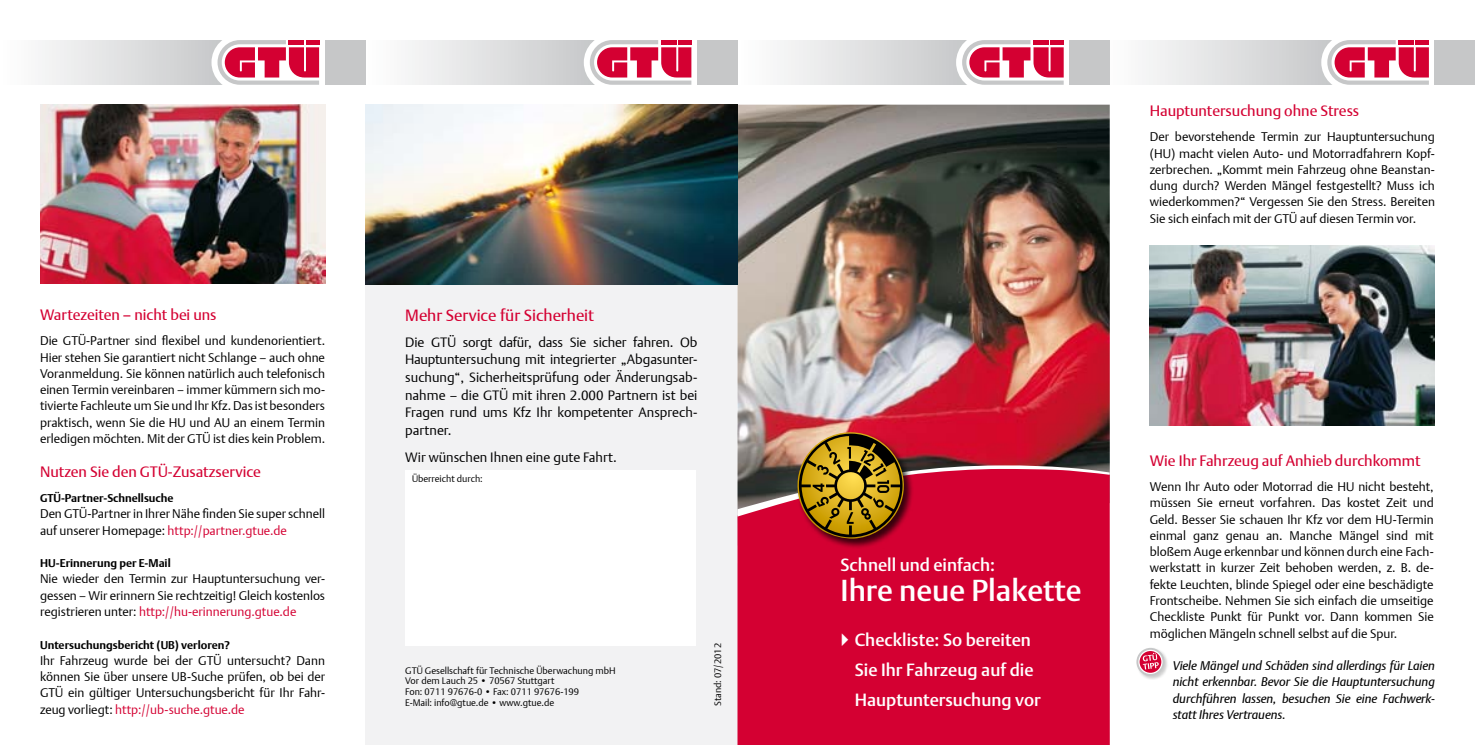
<style>
.page{position:relative;width:1475px;height:745px;background:#fff}
.page>*{position:absolute;margin:0;border:0;box-sizing:border-box;transform-origin:0 0}
.Titel{font:30px "DTL Argo T Medium";color:#fff}
.Untertitel{font:17.5px/30px "DTL Argo T Medium";color:#fff}
.t1{font:16.25px "DTL Argo T";color:#d40032}
.t2{font:15px "DTL Argo T";color:#d40032}
.t3{font:13.5px/17.5px "DTL Argo T Light";color:#000;text-align:justify}
.t4{font:12.5px/16.2px "DTL Argo T Light";color:#000;text-align:justify}
.t5{font:italic 12.5px/16.2px "DTL Argo T";letter-spacing:-.005em;color:#000;text-align:justify}
.t6{font:700 11.25px "DTL Argo T";color:#000}
.t7{font:9.5px "DTL Argo T Light";color:#000}
.s1{color:#d40032}
</style>
<div class="page">
<div style="left:365px;top:105px;width:372px;height:639px;background:#f2f2f3"></div>
<img style="left:737px;top:105px;width:372px;height:327px">
<div style="left:737px;top:538px;width:372px;height:206px;background:#d40032"></div>
<div style="left:1102px;top:40px;width:230px;height:45px;background:linear-gradient(to right,#fff,#c7c8ca)"></div>
<div style="left:1320px;top:34px;width:57px;height:57px;background:#fff;border-radius:50%"></div>
<svg style="left:1326px;top:40px;width:102px;height:45px"></svg>
<div style="left:1434px;top:40px;width:40px;height:45px;background:#c6c7c8"></div>
<div style="left:737px;top:40px;width:230px;height:45px;background:linear-gradient(to right,#fff,#c7c8ca)"></div>
<div style="left:955px;top:34px;width:57px;height:57px;background:#fff;border-radius:50%"></div>
<svg style="left:961px;top:40px;width:102px;height:45px"></svg>
<div style="left:1069px;top:40px;width:40px;height:45px;background:#c6c7c8"></div>
<div style="left:365px;top:40px;width:230px;height:45px;background:linear-gradient(to right,#fff,#c7c8ca)"></div>
<div style="left:583px;top:34px;width:57px;height:57px;background:#fff;border-radius:50%"></div>
<svg style="left:589px;top:40px;width:102px;height:45px"></svg>
<div style="left:697px;top:40px;width:40px;height:45px;background:#c6c7c8"></div>
<div style="left:0;top:40px;width:223px;height:45px;background:linear-gradient(to right,#fff,#c7c8c9)"></div>
<div style="left:211px;top:34px;width:57px;height:57px;background:#fff;border-radius:50%"></div>
<svg style="left:217px;top:40px;width:102px;height:45px"></svg>
<div style="left:325px;top:40px;width:40px;height:45px;background:#c6c7c8"></div>
<img style="left:365px;top:105px;width:372px;height:179px">
<img style="left:1149px;top:245px;width:285px;height:180px">
<img style="left:40px;top:105px;width:285px;height:178px">
<div style="left:796px;top:430px;width:117px;height:118px;background:#000;opacity:.75"></div>
<img style="left:737px;top:432px;width:372px;height:106px">
<div style="left:405px;top:470px;width:290px;height:175px;background:#fff"></div>
<div style="left:1135px;top:646px;width:33px;height:33px;background:#000;opacity:.2"></div>
<svg style="left:1137px;top:648px;width:26px;height:26px"></svg>
<div style="left:1136px;top:647px;width:28px;height:28px;border:2px solid #c6c7c8;border-radius:50%"></div>
<svg style="left:1139px;top:650px;width:22px;height:22px"></svg>
<svg style="left:1142px;top:652px;width:16px;height:17px"></svg>
<svg style="left:841px;top:632px;width:7px;height:13px"></svg>
<p class="t1" style="left:405px;top:305px;width:190px">Mehr Service für Sicherheit</p>
<p class="t3" style="left:405px;top:333px;width:293px">Die GTÜ sorgt dafür, dass Sie sicher fahren. Ob Hauptuntersuchung mit integrierter „Abgasunter&shy;suchung“, Sicherheitsprüfung oder Änderungsab&shy;nahme – die GTÜ mit ihren 2.000 Partnern ist bei Fragen rund ums Kfz Ihr kompetenter Ansprech&shy;partner.</p>
<p class="t3" style="left:405px;top:448px;width:213px">Wir wünschen Ihnen eine gute Fahrt.</p>
<p class="t2" style="left:40px;top:306px;width:178px">Wartezeiten – nicht bei uns</p>
<p class="t4" style="left:40px;top:332px;width:286px">Die GTÜ-Partner sind flexibel und kundenorientiert.<br>Hier stehen Sie garantiert nicht Schlange – auch ohne Voranmeldung. Sie können natürlich auch telefonisch einen Termin vereinbaren – immer kümmern sich mo&shy;tivierte Fachleute um Sie und Ihr Kfz. Das ist besonders praktisch, wenn Sie die HU und AU an einem Termin erledigen möchten. Mit der GTÜ ist dies kein Problem.</p>
<p class="t2" style="left:40px;top:462px;width:222px">Nutzen Sie den GTÜ-Zusatzservice</p>
<p class="t6" style="left:40px;top:491px;width:135px">GTÜ-Partner-Schnellsuche</p>
<p class="t4" style="left:40px;top:505px;width:286px">Den GTÜ-Partner in Ihrer Nähe finden Sie super schnell auf unserer Homepage: <span class="s1">http://partner.gtue.de</span></p>
<p class="t6" style="left:40px;top:556px;width:132px">HU-Erinnerung per E-Mail</p>
<p class="t4" style="left:40px;top:570px;width:286px">Nie wieder den Termin zur Hauptuntersuchung ver&shy;gessen – Wir erinnern Sie rechtzeitig! Gleich kostenlos registrieren unter: <span class="s1">http://hu-erinnerung.gtue.de</span></p>
<p class="t6" style="left:40px;top:637px;width:191px">Untersuchungsbericht (UB) verloren?</p>
<p class="t4" style="left:40px;top:651px;width:286px">Ihr Fahrzeug wurde bei der GTÜ untersucht? Dann können Sie über unsere UB-Suche prüfen, ob bei der GTÜ ein gültiger Untersuchungsbericht für Ihr Fahr&shy;zeug vorliegt: <span class="s1">http://ub-suche.gtue.de</span></p>
<p class="t7" style="left:712px;top:705px;width:64px;rotate:-90deg">Stand: 07/2012</p>
<p class="t7" style="left:412px;top:472px;width:72px">Überreicht durch:</p>
<p class="t7" style="left:405px;top:664px;width:212px">GTÜ Gesellschaft für Technische Überwachung mbH</p>
<p class="t7" style="left:405px;top:675px;width:151px">Vor dem Lauch 25 • 70567 Stuttgart</p>
<p class="t7" style="left:405px;top:685px;width:175px">Fon: 0711 97676-0 • Fax: 0711 97676-199</p>
<p class="t7" style="left:405px;top:696px;width:150px">E-Mail: info@gtue.de • www.gtue.de</p>
<p class="t2" style="left:1149px;top:102px;width:211px">Hauptuntersuchung ohne Stress</p>
<p class="t4" style="left:1149px;top:128px;width:286px">Der bevorstehende Termin zur Hauptuntersuchung (HU) macht vielen Auto- und Motorradfahrern Kopf&shy;zerbrechen. „Kommt mein Fahrzeug ohne Beanstan&shy;dung durch? Werden Mängel festgestellt? Muss ich wiederkommen?“ Vergessen Sie den Stress. Bereiten Sie sich einfach mit der GTÜ auf diesen Termin vor.</p>
<p class="Untertitel" style="left:840px;top:549px;width:156px">Schnell und einfach:</p>
<p class="Titel" style="left:840px;top:572px;width:242px">Ihre neue Plakette</p>
<p class="Untertitel" style="left:854px;top:624px;width:187px">Checkliste: So bereiten<br>Sie Ihr Fahrzeug auf die<br>Hauptuntersuchung vor</p>
<p class="t2" style="left:1149px;top:451px;width:272px">Wie Ihr Fahrzeug auf Anhieb durchkommt</p>
<p class="t4" style="left:1149px;top:478px;width:285px">Wenn Ihr Auto oder Motorrad die HU nicht besteht, müssen Sie erneut vorfahren. Das kostet Zeit und Geld. Besser Sie schauen Ihr Kfz vor dem HU-Termin einmal ganz genau an. Manche Mängel sind mit bloßem Auge erkennbar und können durch eine Fach&shy;werkstatt in kurzer Zeit behoben werden, z. B. de&shy;fekte Leuchten, blinde Spiegel oder eine beschädigte Frontscheibe. Nehmen Sie sich einfach die umseitige Checkliste Punkt für Punkt vor. Dann kommen Sie möglichen Mängeln schnell selbst auf die Spur.</p>
<p class="t5" style="left:1172px;top:657px;width:264px">Viele Mängel und Schäden sind allerdings für Laien nicht erkennbar. Bevor Sie die Hauptuntersuchung durchführen lassen, besuchen Sie eine Fachwerk&shy;statt Ihres Vertrauens.</p>
</div>
